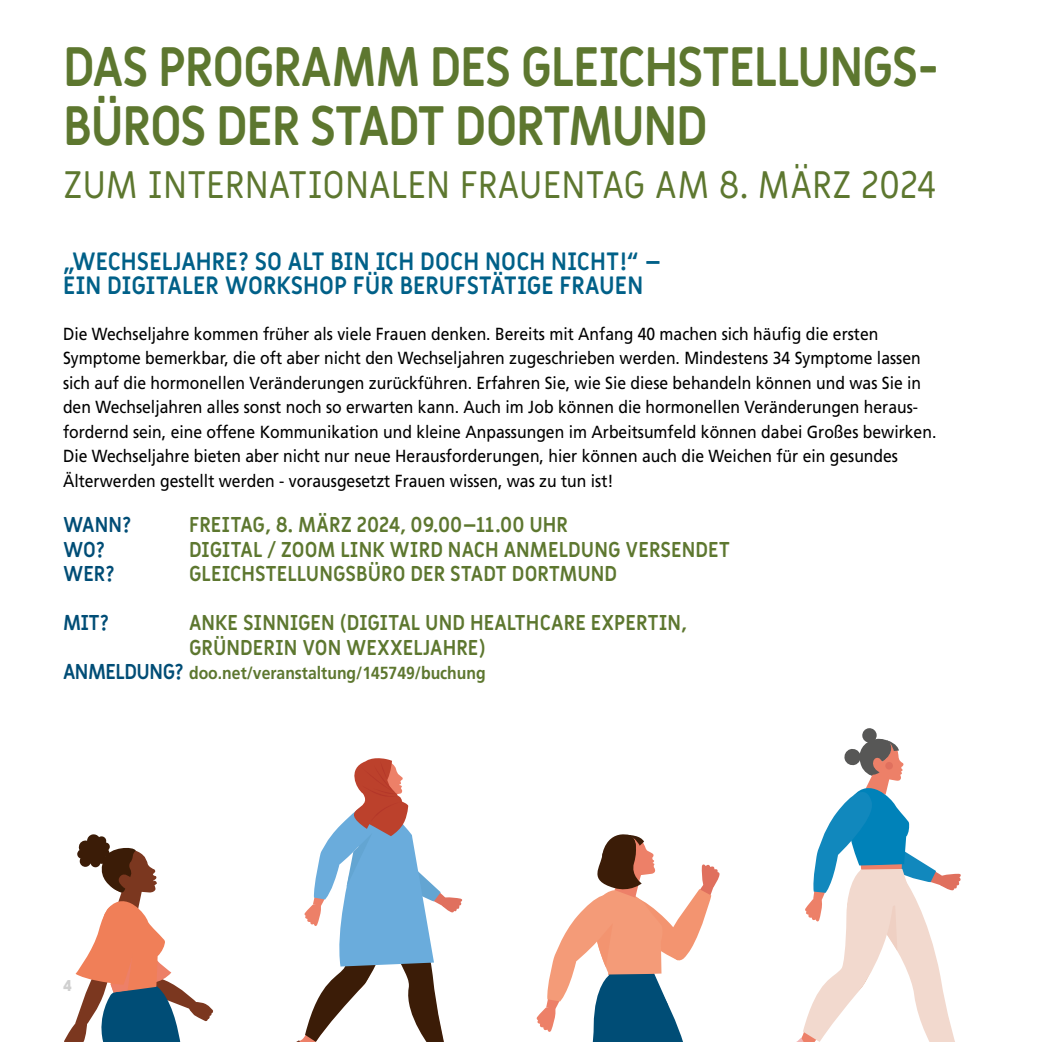
<style>
.page{position:relative;width:1042px;height:1042px;background:#fff}
.page>*{position:absolute;margin:0;border:0;box-sizing:border-box;transform-origin:0 0}
.t1{font:700 54.25px/59.5px "Miriam Libre";letter-spacing:-.03em;color:#5d772f;scale:.9 1}
.t2{font:38.5px "Miriam Libre";color:#5d772f;scale:.92 1}
.t3{font:700 24.5px/24.5px "Miriam Libre";color:#006088;scale:.93 1}
.t4{font:700 21px/24.5px "Miriam Libre";color:#5d772f;scale:.93 1}
.t5{font:700 21px "Miriam Libre";letter-spacing:-.005em;color:#004d76;scale:.93 1}
.t6{font:17.5px/24.5px "Frutiger LT Pro";color:#000;scale:.9 1}
.t7{font:700 17.5px "Frutiger LT Pro";color:#5d772f;scale:.9 1}
.t8{font:800 17.5px "Effra";color:#d0d0d0;scale:.9 1}
.s1{font-family:"Miriam Libre";font-size:21px;color:#004d76}
</style>
<div class="page">
<hr style="left:1041px;top:0;width:1px;height:1042px;background:#abbed3">
<svg style="left:537px;top:834px;width:183px;height:208px"></svg>
<svg style="left:64px;top:834px;width:149px;height:208px"></svg>
<svg style="left:296px;top:758px;width:167px;height:284px"></svg>
<div style="left:862px;top:728px;width:15px;height:15px;background:#575756;border-radius:50%"></div>
<svg style="left:796px;top:738px;width:165px;height:304px"></svg>
<h1 class="t1" style="left:63px;top:39px;width:976px">DAS PROGRAMM DES GLEICHSTELLUNGS-<br>BÜROS DER STADT DORTMUND</h1>
<h2 class="t2" style="left:63px;top:161px;width:951px">ZUM INTERNATIONALEN FRAUENTAG AM 8. MÄRZ 2024</h2>
<h3 class="t3" style="left:63px;top:250px;width:645px">„WECHSELJAHRE? SO ALT BIN ICH DOCH NOCH NICHT!“ –<br>EIN DIGITALER WORKSHOP FÜR BERUFSTÄTIGE FRAUEN</h3>
<p class="t6" style="left:63px;top:321px;width:972px">Die Wechseljahre kommen früher als viele Frauen denken. Bereits mit Anfang 40 machen sich häufig die ersten Symptome bemerkbar, die oft aber nicht den Wechseljahren zugeschrieben werden. Mindestens 34 Symptome lassen sich auf die hormonellen Veränderungen zurückführen. Erfahren Sie, wie Sie diese behandeln können und was Sie in den Wechseljahren alles sonst noch so erwarten kann. Auch im Job können die hormonellen Veränderungen heraus&shy;fordernd sein, eine offene Kommunikation und kleine Anpassungen im Arbeitsumfeld können dabei Großes bewirken.<br>Die Wechseljahre bieten aber nicht nur neue Herausforderungen, hier können auch die Weichen für ein gesundes Älterwerden gestellt werden - vorausgesetzt Frauen wissen, was zu tun ist!</p>
<p class="t5" style="left:63px;top:512px;width:75px">WANN?</p>
<p class="t4" style="left:189px;top:513px;width:409px">FREITAG, 8. MÄRZ 2024, 09.00–11.00 UHR</p>
<p class="t5" style="left:63px;top:536px;width:47px">WO?</p>
<p class="t4" style="left:189px;top:538px;width:583px">DIGITAL / ZOOM LINK WIRD NACH ANMELDUNG VERSENDET</p>
<p class="t5" style="left:63px;top:561px;width:57px">WER?</p>
<p class="t4" style="left:189px;top:562px;width:462px">GLEICHSTELLUNGSBÜRO DER STADT DORTMUND</p>
<p class="t5" style="left:63px;top:610px;width:51px">MIT?</p>
<p class="t4" style="left:189px;top:611px;width:537px">ANKE SINNIGEN (DIGITAL UND HEALTHCARE EXPERTIN,<br>GRÜNDERIN VON WEXXELJAHRE)</p>
<p class="t7" style="left:63px;top:663px;width:471px"><span class="s1">ANMELDUNG?</span> doo.net/veranstaltung/145749/buchung</p>
<p class="t8" style="left:63px;top:974px;width:11px">4</p>
</div>
